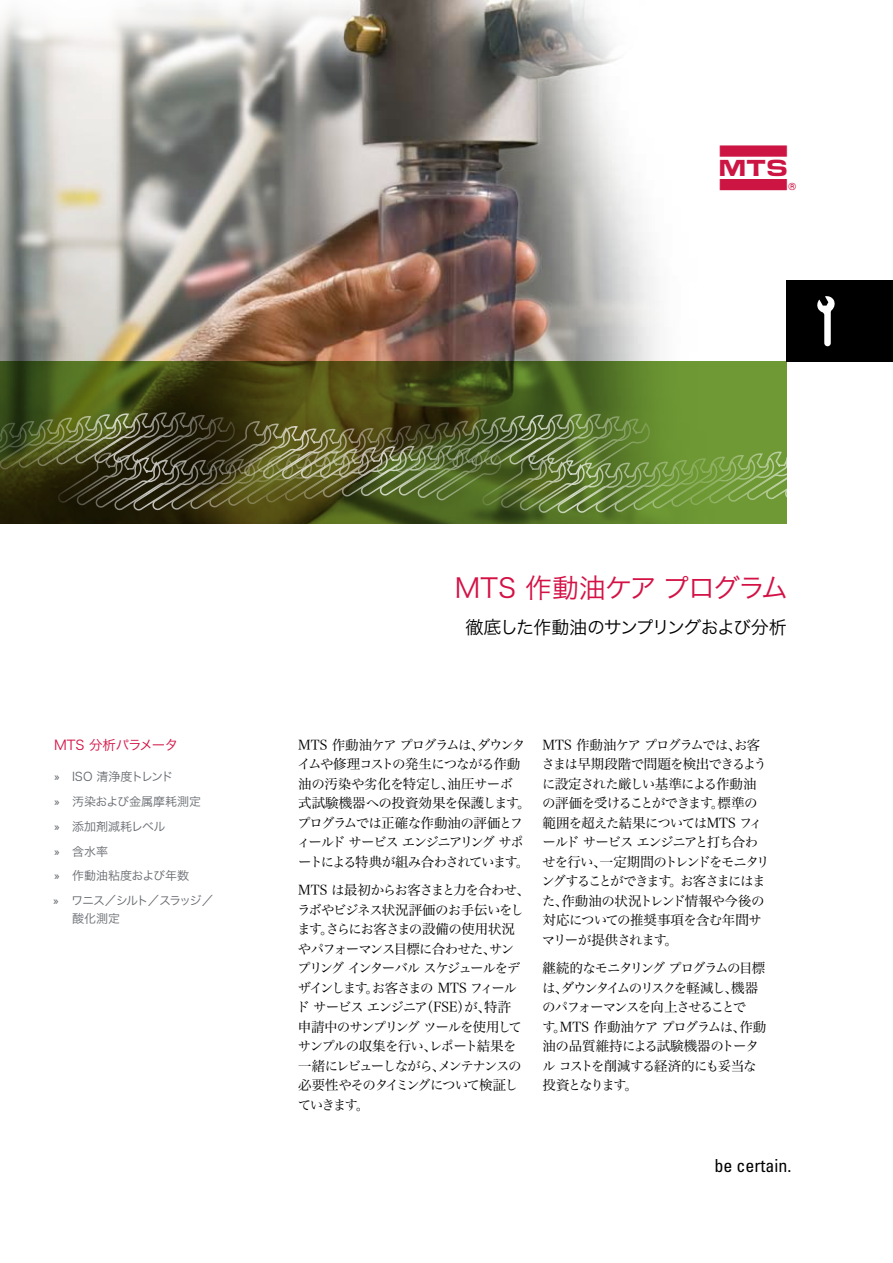
<style>
.page{position:relative;width:893px;height:1263px;background:#fff}
.page>*{position:absolute;margin:0;border:0;box-sizing:border-box;transform-origin:0 0}
.t1{font:49.5px "MTS Systems";color:#cc1543}
.t2{font:27px "Hira Kaku Pro W3";letter-spacing:-.04em;color:#d31145}
.t3{font:18px "Hira Kaku Pro W3";letter-spacing:-.07em;color:#000}
.t4{font:condensed 18px "Univers";color:#000}
.t5{font:13.5px/19.5px "Hira Min Pro W3";letter-spacing:-.085em;color:#000}
.t6{font:13.5px "Hira Kaku Pro W3";letter-spacing:-.035em;color:#d31145}
.t7{font:12px/24.8px "Hira Kaku Pro W3";color:#65696e}
</style>
<div class="page">
<img style="left:0;top:0;width:754px;height:362px">
<svg style="left:0;top:362px;width:787px;height:162px;background:#4b5d1c"></svg>
<img style="left:0;top:412px;width:786px;height:101px">
<div style="left:787px;top:280px;width:106px;height:82px;background:#000"></div>
<svg style="left:817px;top:296px;width:18px;height:50px"></svg>
<h1 class="t1" style="left:717px;top:145px;width:82px">l</h1>
<p class="t6" style="left:54px;top:733px;width:126px">MTS 分析パラメータ</p>
<p class="t7" style="left:53px;top:764px;width:162px">» ISO 清浄度トレンド<br>» 汚染および金属摩耗測定<br>» 添加剤減耗レベル<br>» 含水率<br>» 作動油粘度および年数<br>» ワニス／シルト／スラッジ／</p>
<p class="t7" style="left:72px;top:905px;width:49px">酸化測定</p>
<h2 class="t2" style="left:455px;top:564px;width:335px">MTS 作動油ケア プログラム</h2>
<h3 class="t3" style="left:466px;top:611px;width:323px">徹底した作動油のサンプリングおよび分析</h3>
<p class="t5" style="left:297px;top:734px;width:235px">MTS 作動油ケア プログラムは、ダウンタイムや修理コストの発生につながる作動油の汚染や劣化を特定し、油圧サーボ<br>式試験機器への投資効果を保護します。プログラムでは正確な作動油の評価とフィールド サービス エンジニアリング サポートによる特典が組み合わされています。</p>
<p class="t5" style="left:296px;top:879px;width:235px">MTS は最初からお客さまと力を合わせ、ラボやビジネス状況評価のお手伝いをします。さらにお客さまの設備の使用状況やパフォーマンス目標に合わせた、サン<br>プリング インターバル スケジュールをデザインします。お客さまの MTS フィールド サービス エンジニア（FSE）が、特許<br>申請中のサンプリング ツールを使用してサンプルの収集を行い、レポート結果を一緒にレビューしながら、メンテナンスの必要性やそのタイミングについて検証していきます。</p>
<p class="t5" style="left:542px;top:734px;width:230px">MTS 作動油ケア プログラムでは、お客さまは早期段階で問題を検出できるように設定された厳しい基準による作動油の評価を受けることができます。標準の範囲を超えた結果についてはMTS フィールド サービス エンジニアと打ち合わせを行い、一定期間のトレンドをモニタリングすることができます。お客さまにはまた、作動油の状況トレンド情報や今後の対応についての推奨事項を含む年間サマリーが提供されます。</p>
<p class="t5" style="left:542px;top:957px;width:226px">継続的なモニタリング プログラムの目標は、ダウンタイムのリスクを軽減し、機器のパフォーマンスを向上させることで<br>す。MTS 作動油ケア プログラムは、作動油の品質維持による試験機器のトータル コストを削減する経済的にも妥当な投資となります。</p>
<h3 class="t4" style="left:714px;top:1154px;width:78px">be certain.</h3>
</div>
